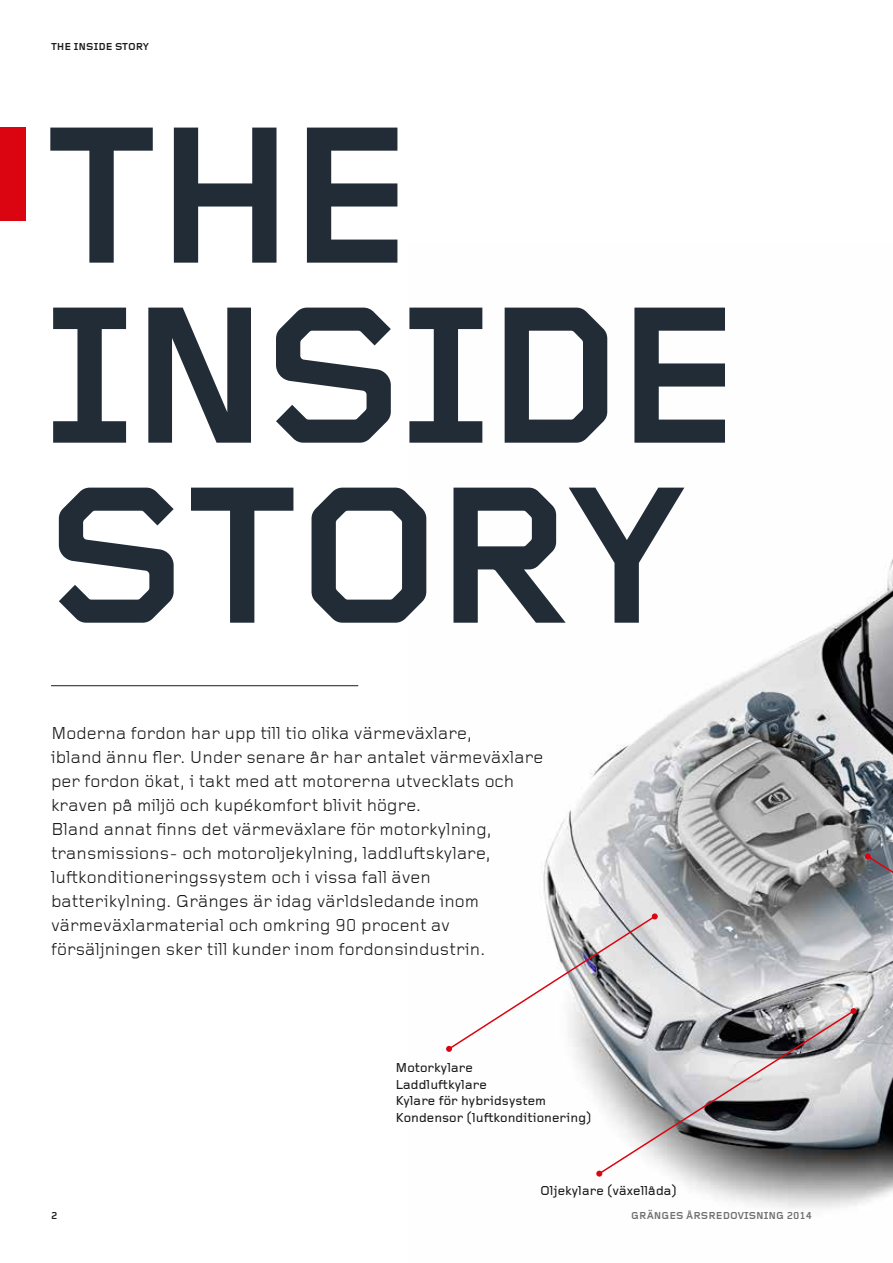
<style>
.page{position:relative;width:893px;height:1263px;background:#fff}
.page>*{position:absolute;margin:0;border:0;box-sizing:border-box;transform-origin:0 0}
.Rubrik_1{font:700 202.5px/180px "Foundry Gridnik";letter-spacing:-.045em;color:#222c37}
.Ingress{font:18px/24px "Foundry Gridnik";color:#1c1b1a}
.INFO_text{font:500 13.5px/16.5px "Foundry Gridnik";color:#1c1b1a}
.GRUND-FORMAT__basera{font:700 10.5px "Foundry Gridnik";color:#70706f}
.GRUND-FORMAT__basera-2{font:700 10.5px "Foundry Gridnik";color:#1c1b1a}
</style>
<div class="page">
<div style="left:0;top:128px;width:26px;height:93px;background:#da0510"></div>
<img style="left:543px;top:558px;width:350px;height:650px">
<hr style="left:51px;top:685px;width:307px;height:1px;background:#1c1b1a">
<svg style="left:446px;top:913px;width:410px;height:263px"></svg>
<svg style="left:865px;top:853px;width:28px;height:236px;background:#acadb3"></svg>
<p class="GRUND-FORMAT__basera-2" style="left:51px;top:40px;width:31px">THE INSIDE</p>
<p class="GRUND-FORMAT__basera-2" style="left:115px;top:40px;width:8px">STOR</p>
<p class="GRUND-FORMAT__basera-2" style="left:143px;top:40px;width:8px">Y</p>
<p class="Rubrik_1" style="left:45px;top:116px;width:699px">THE<br>INSIDE<br>STORY</p>
<p class="Ingress" style="left:51px;top:722px;width:494px">Moderna fordon har upp till tio olika värmeväxlare,<br>ibland ännu fler. Under senare år har antalet värmeväxlare per fordon ökat, i takt med att motorerna utvecklats och kraven på miljö och kupékomfort blivit högre.<br>Bland annat finns det värmeväxlare för motorkylning, transmissions- och motoroljekylning, laddluftskylare, luftkonditioneringssystem och i vissa fall även batterikylning. Gränges är idag världsledande inom värmeväxlarmaterial och omkring 90 procent av försäljningen sker till kunder inom fordonsindustrin.</p>
<p class="INFO_text" style="left:395px;top:1060px;width:198px">Motorkylare<br>Laddluftkylare<br>Kylare för hybridsystem<br>Kondensor (luftkonditionering)</p>
<p class="GRUND-FORMAT__basera-2" style="left:51px;top:1210px;width:8px">2</p>
<p class="INFO_text" style="left:540px;top:1183px;width:138px">Oljekylare (växellåda)</p>
<p class="GRUND-FORMAT__basera" style="left:631px;top:1210px;width:182px">GRÄNGES ÅRSREDOVISNING 2014</p>
</div>
